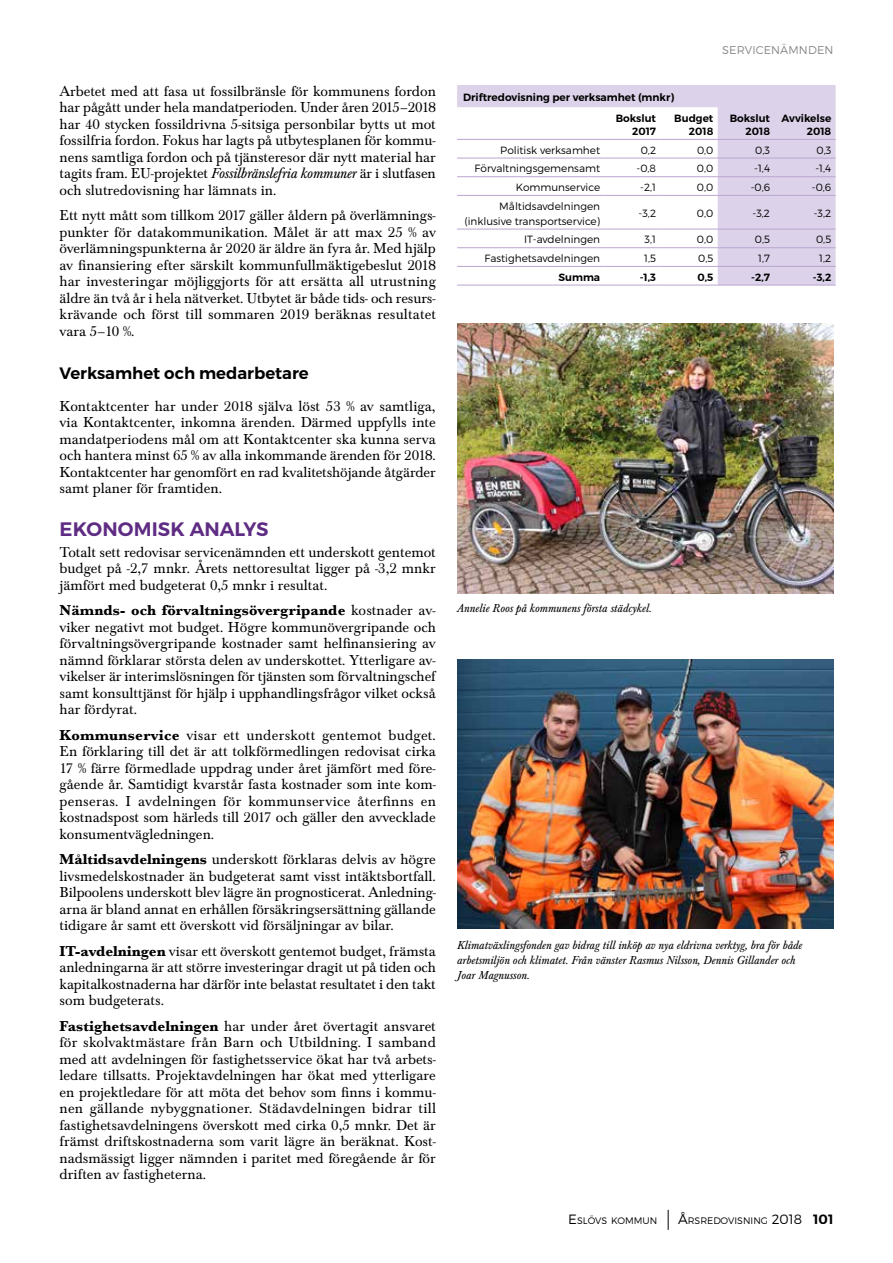
<style>
.page{position:relative;width:893px;height:1263px;background:#fff}
.page>*{position:absolute;margin:0;border:0;box-sizing:border-box;transform-origin:0 0}
.t1{font:600 19.5px "Montserrat";color:#5f2c84}
.t2{font:600 16.5px "Montserrat";color:#000}
.t3{font:15px/16.5px "Baskerville Std";color:#000;text-align:justify}
.t4{font:700 15px "Baskerville";letter-spacing:.01em;color:#000}
.t5{font:italic 12px/15px "Baskerville Std";color:#000}
.t6{font:300 11.25px "Montserrat";letter-spacing:.01em;color:#878787}
.t7{font:300 10.5px/15px "Montserrat";color:#000;text-align:right}
.t8{font:600 10.5px/13.5px "Montserrat";color:#000;text-align:right}
.t9{font:300 9.45px "Montserrat";color:#000}
.s1{font-style:italic}
.s2{font-family:"Baskerville Std";font-weight:400}
.s3{font-family:"Baskerville";font-weight:700}
.s4{font-size:13.5px}
.s5{font-weight:600;font-size:13.5px}
</style>
<div class="page">
<svg style="left:457px;top:85px;width:379px;height:200px"></svg>
<hr style="left:457px;top:139px;width:147px;height:1px;background:#baa5cf">
<hr style="left:604px;top:139px;width:56px;height:1px;background:#baa5cf">
<hr style="left:660px;top:139px;width:58px;height:1px;background:#baa5cf">
<hr style="left:718px;top:139px;width:56px;height:1px;background:#baa5cf">
<hr style="left:774px;top:139px;width:62px;height:1px;background:#baa5cf">
<hr style="left:457px;top:158px;width:147px;height:1px;background:#baa5cf">
<hr style="left:604px;top:158px;width:56px;height:1px;background:#baa5cf">
<hr style="left:660px;top:158px;width:58px;height:1px;background:#baa5cf">
<hr style="left:718px;top:158px;width:56px;height:1px;background:#baa5cf">
<hr style="left:774px;top:158px;width:62px;height:1px;background:#baa5cf">
<hr style="left:457px;top:176px;width:147px;height:1px;background:#baa5cf">
<hr style="left:604px;top:176px;width:56px;height:1px;background:#baa5cf">
<hr style="left:660px;top:176px;width:58px;height:1px;background:#baa5cf">
<hr style="left:718px;top:176px;width:56px;height:1px;background:#baa5cf">
<hr style="left:774px;top:176px;width:62px;height:1px;background:#baa5cf">
<hr style="left:457px;top:195px;width:147px;height:1px;background:#baa5cf">
<hr style="left:604px;top:195px;width:56px;height:1px;background:#baa5cf">
<hr style="left:660px;top:195px;width:58px;height:1px;background:#baa5cf">
<hr style="left:718px;top:195px;width:56px;height:1px;background:#baa5cf">
<hr style="left:774px;top:195px;width:62px;height:1px;background:#baa5cf">
<hr style="left:457px;top:229px;width:147px;height:1px;background:#baa5cf">
<hr style="left:604px;top:229px;width:56px;height:1px;background:#baa5cf">
<hr style="left:660px;top:229px;width:58px;height:1px;background:#baa5cf">
<hr style="left:718px;top:229px;width:56px;height:1px;background:#baa5cf">
<hr style="left:774px;top:229px;width:62px;height:1px;background:#baa5cf">
<hr style="left:457px;top:247px;width:147px;height:1px;background:#baa5cf">
<hr style="left:604px;top:247px;width:56px;height:1px;background:#baa5cf">
<hr style="left:660px;top:247px;width:58px;height:1px;background:#baa5cf">
<hr style="left:718px;top:247px;width:56px;height:1px;background:#baa5cf">
<hr style="left:774px;top:247px;width:62px;height:1px;background:#baa5cf">
<hr style="left:457px;top:266px;width:147px;height:1px;background:#baa5cf">
<hr style="left:604px;top:266px;width:56px;height:1px;background:#baa5cf">
<hr style="left:660px;top:266px;width:58px;height:1px;background:#baa5cf">
<hr style="left:718px;top:266px;width:56px;height:1px;background:#baa5cf">
<hr style="left:774px;top:266px;width:62px;height:1px;background:#baa5cf">
<hr style="left:457px;top:285px;width:147px;height:1px;background:#baa5cf">
<hr style="left:604px;top:285px;width:56px;height:1px;background:#baa5cf">
<hr style="left:660px;top:285px;width:58px;height:1px;background:#baa5cf">
<hr style="left:718px;top:285px;width:56px;height:1px;background:#baa5cf">
<hr style="left:774px;top:285px;width:62px;height:1px;background:#baa5cf">
<img style="left:457px;top:324px;width:376px;height:269px">
<img style="left:457px;top:659px;width:376px;height:269px">
<svg style="left:668px;top:1210px;width:1px;height:20px"></svg>
<p class="t3" style="left:60px;top:83px;width:378px">Arbetet med att fasa ut fossilbränsle för kommunens fordon har pågått under hela mandatperioden. Under åren 2015–2018 har 40 stycken fossildrivna 5-sitsiga personbilar bytts ut mot fossilfria fordon. Fokus har lagts på utbytesplanen för kommu&shy;nens samtliga fordon och på tjänsteresor där nytt material har tagits fram. EU-projektet <span class="s1">Fossilbränslefria kommuner</span> är i slutfasen och slutredovisning har lämnats in.</p>
<p class="t3" style="left:60px;top:207px;width:378px">Ett nytt mått som tillkom 2017 gäller åldern på överlämnings&shy;punkter för datakommunikation. Målet är att max 25 % av överlämningspunkterna år 2020 är äldre än fyra år. Med hjälp av finansiering efter särskilt kommunfullmäktigebeslut 2018 har investeringar möjliggjorts för att ersätta all utrustning äldre än två år i hela nätverket. Utbytet är både tids- och resurs&shy;krävande och först till sommaren 2019 beräknas resultatet vara 5–10 %.</p>
<p class="t2" style="left:60px;top:363px;width:251px">Verksamhet och medarbetare</p>
<p class="t3" style="left:60px;top:398px;width:378px">Kontaktcenter har under 2018 själva löst 53 % av samtliga, via Kontaktcenter, inkomna ärenden. Därmed uppfylls inte mandatperiodens mål om att Kontaktcenter ska kunna serva och hantera minst 65 % av alla inkommande ärenden för 2018.<br>Kontaktcenter har genomfört en rad kvalitetshöjande åtgärder samt planer för framtiden.</p>
<h1 class="t1" style="left:60px;top:517px;width:210px">EKONOMISK ANALYS</h1>
<p class="t3" style="left:60px;top:544px;width:378px">Totalt sett redovisar servicenämnden ett underskott gentemot budget på -2,7 mnkr. Årets nettoresultat ligger på -3,2 mnkr jämfört med budgeterat 0,5 mnkr i resultat.</p>
<p class="t4" style="left:60px;top:600px;width:378px">Nämnds- och förvaltningsövergripande <span class="s2">kostnader av-</span></p>
<p class="t3" style="left:60px;top:619px;width:378px">viker negativt mot budget. Högre kommunövergripande och förvaltningsövergripande kostnader samt helfinansiering av nämnd förklarar största delen av underskottet. Ytterligare av&shy;vikelser är interimslösningen för tjänsten som förvaltningschef samt konsulttjänst för hjälp i upphandlingsfrågor vilket också har fördyrat.</p>
<p class="t3" style="left:60px;top:727px;width:378px"><span class="s3">Kommunservice</span> visar ett underskott gentemot budget.<br>En förklaring till det är att tolkförmedlingen redovisat cirka 17 % färre förmedlade uppdrag under året jämfört med före&shy;gående år. Samtidigt kvarstår fasta kostnader som inte kom&shy;penseras. I avdelningen för kommunservice återfinns en kostnadspost som härleds till 2017 och gäller den avvecklade konsumentvägledningen.</p>
<p class="t3" style="left:60px;top:851px;width:378px"><span class="s3">Måltidsavdelningens</span> underskott förklaras delvis av högre livsmedelskostnader än budgeterat samt visst intäktsbortfall.<br>Bilpoolens underskott blev lägre än prognosticerat. Anledning&shy;arna är bland annat en erhållen försäkringsersättning gällande tidigare år samt ett överskott vid försäljningar av bilar.</p>
<p class="t3" style="left:60px;top:943px;width:378px"><span class="s3">IT-avdelningen</span> visar ett överskott gentemot budget, främsta anledningarna är att större investeringar dragit ut på tiden och kapitalkostnaderna har därför inte belastat resultatet i den takt som budgeterats.</p>
<p class="t3" style="left:60px;top:1018px;width:378px"><span class="s3">Fastighetsavdelningen</span> har under året övertagit ansvaret för skolvaktmästare från Barn och Utbildning. I samband med att avdelningen för fastighetsservice ökat har två arbets&shy;ledare tillsatts. Projektavdelningen har ökat med ytterligare en projektledare för att möta det behov som finns i kommu&shy;nen gällande nybyggnationer. Städavdelningen bidrar till fastighetsavdelningens överskott med cirka 0,5 mnkr. Det är främst driftskostnaderna som varit lägre än beräknat. Kost&shy;nadsmässigt ligger nämnden i paritet med föregående år för driften av fastigheterna.</p>
<p class="t6" style="left:722px;top:43px;width:113px">SERVICENÄMNDEN</p>
<p class="t8" style="left:616px;top:87px;width:60px;line-height:20.4px;text-align:left;text-indent:-153px">Driftredovisning per verksamhet (mnkr)<br>Bokslut</p>
<p class="t8" style="left:632px;top:125px;width:25px">2017</p>
<p class="t8" style="left:674px;top:111px;width:41px">Budget<br>2018</p>
<p class="t8" style="left:730px;top:111px;width:42px">Bokslut<br>2018</p>
<p class="t8" style="left:781px;top:111px;width:51px">Avvikelse<br>2018</p>
<p class="t7" style="left:500px;top:142px;width:101px">Politisk verksamhet</p>
<p class="t7" style="left:641px;top:142px;width:17px">0,2</p>
<p class="t7" style="left:697px;top:142px;width:18px">0,0</p>
<p class="t7" style="left:755px;top:142px;width:16px">0,3</p>
<p class="t7" style="left:816px;top:142px;width:16px">0,3</p>
<p class="t7" style="left:475px;top:161px;width:127px">Förvaltningsgemensamt</p>
<p class="t7" style="left:637px;top:161px;width:21px">-0,8</p>
<p class="t7" style="left:697px;top:161px;width:18px">0,0</p>
<p class="t7" style="left:754px;top:161px;width:17px">-1,4</p>
<p class="t7" style="left:815px;top:161px;width:17px">-1,4</p>
<p class="t7" style="left:516px;top:180px;width:86px">Kommunservice</p>
<p class="t7" style="left:640px;top:180px;width:17px">-2,1</p>
<p class="t7" style="left:697px;top:180px;width:18px">0,0</p>
<p class="t7" style="left:751px;top:180px;width:21px">-0,6</p>
<p class="t7" style="left:812px;top:180px;width:21px">-0,6</p>
<p class="t7" style="left:465px;top:198px;width:137px">Måltidsavdelningen (inklusive transportservice)</p>
<p class="t7" style="left:639px;top:206px;width:19px">-3,2</p>
<p class="t7" style="left:697px;top:206px;width:18px">0,0</p>
<p class="t7" style="left:753px;top:206px;width:19px">-3,2</p>
<p class="t7" style="left:814px;top:206px;width:19px">-3,2</p>
<p class="t7" style="left:524px;top:232px;width:78px">IT-avdelningen</p>
<p class="t7" style="left:645px;top:232px;width:13px">3,1</p>
<p class="t7" style="left:697px;top:232px;width:18px">0,0</p>
<p class="t7" style="left:755px;top:232px;width:17px">0,5</p>
<p class="t7" style="left:816px;top:232px;width:17px">0,5</p>
<p class="t7" style="left:484px;top:251px;width:117px">Fastighetsavdelningen</p>
<p class="t7" style="left:644px;top:251px;width:13px">1,5</p>
<p class="t7" style="left:698px;top:251px;width:17px">0,5</p>
<p class="t7" style="left:758px;top:251px;width:13px">1,7</p>
<p class="t7" style="left:819px;top:251px;width:14px">1,2</p>
<p class="t8" style="left:558px;top:270px;width:43px">Summa</p>
<p class="t8" style="left:640px;top:270px;width:18px">-1,3</p>
<p class="t8" style="left:697px;top:270px;width:17px">0,5</p>
<p class="t8" style="left:751px;top:270px;width:20px">-2,7</p>
<p class="t8" style="left:813px;top:270px;width:20px">-3,2</p>
<p class="t5" style="left:457px;top:601px;width:196px">Annelie Roos på kommunens första städcykel.</p>
<p class="t5" style="left:457px;top:938px;width:347px">Klimatväxlingsfonden gav bidrag till inköp av nya eldrivna verktyg, bra för både arbetsmiljön och klimatet. Från vänster Rasmus Nilsson, Dennis Gillander och<br>Joar Magnusson.</p>
<p class="t9" style="left:568px;top:1215px;width:91px"><span class="s4">E</span>SLÖVS KOMMUN</p>
<p class="t9" style="left:678px;top:1215px;width:157px"><span class="s4">Å</span>RSREDOVISNING <span class="s4">2018</span> <span class="s5">101</span></p>
</div>
